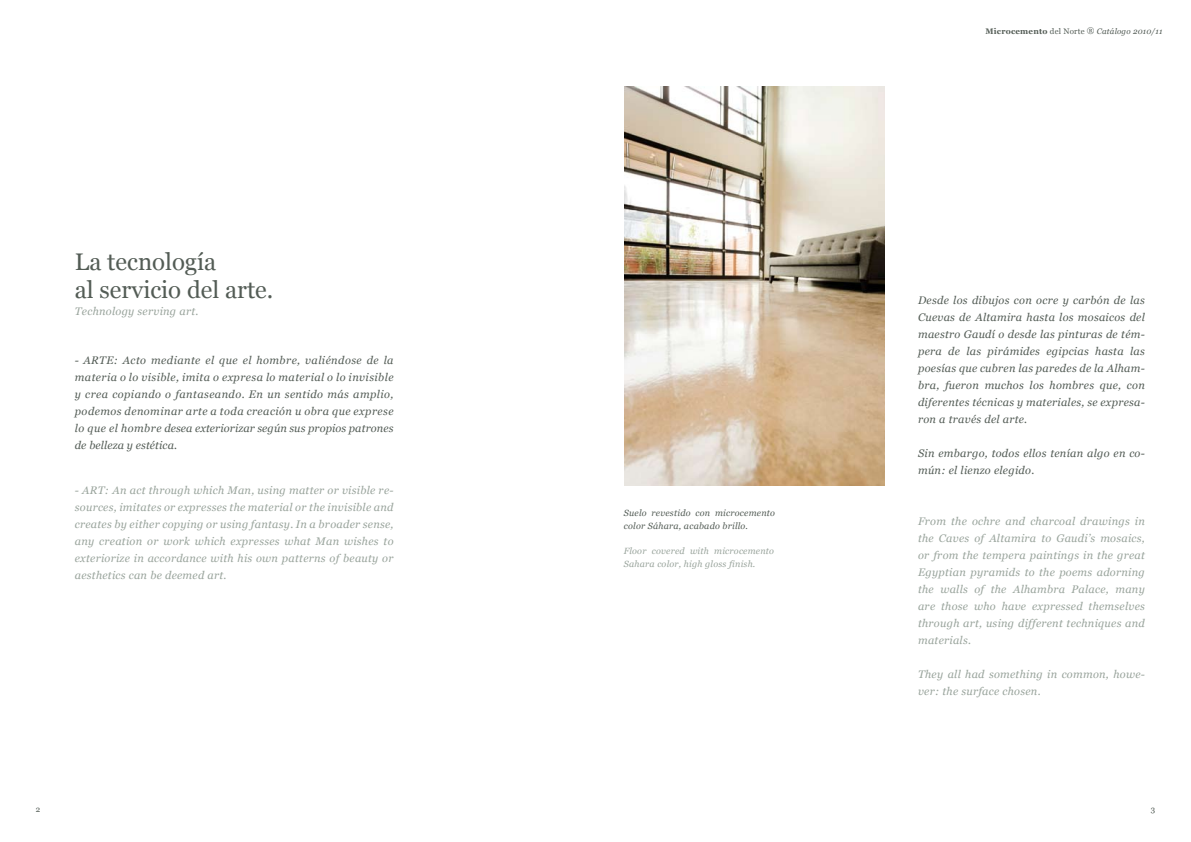
<style>
.page{position:relative;width:1191px;height:842px;background:#fff}
.page>*{position:absolute;margin:0;border:0;box-sizing:border-box;transform-origin:0 0}
.t1{font:24px/28px "Georgia";color:#535c55}
.t2{font:italic 11px/17px "Georgia";letter-spacing:.025em;color:#99a49c;text-align:justify}
.t3{font:italic 11px/17px "Georgia";letter-spacing:.025em;color:#535c55;text-align:justify}
.t4{font:italic 9px/13px "Georgia";letter-spacing:.025em;color:#99a49c}
.t5{font:italic 9px/13px "Georgia";letter-spacing:.025em;color:#535c55}
.t6{font:italic 8px "Georgia";letter-spacing:.025em;color:#535c55}
.t7{font:8px "Georgia";color:#535c55}
.s1{font-weight:700;font-style:normal}
.s2{font-style:normal}
</style>
<div class="page">
<img style="left:624px;top:86px;width:260px;height:400px">
<h1 class="t1" style="left:75px;top:248px;width:200px">La tecnología<br>al servicio del arte.</h1>
<p class="t2" style="left:75px;top:303px;width:125px">Technology serving art.</p>
<p class="t3" style="left:75px;top:352px;width:320px">- ARTE: Acto mediante el que el hombre, valiéndose de la materia o lo visible, imita o expresa lo material o lo invisible y crea copiando o fantaseando. En un sentido más amplio, podemos denominar arte a toda creación u obra que exprese lo que el hombre desea exteriorizar según sus propios patrones de belleza y estética.</p>
<p class="t2" style="left:75px;top:482px;width:320px">- ART: An act through which Man, using matter or visible re&shy;sources, imitates or expresses the material or the invisible and creates by either copying or using fantasy. In a broader sense, any creation or work which expresses what Man wishes to exteriorize in accordance with his own patterns of beauty or aesthetics can be deemed art.</p>
<p class="t5" style="left:624px;top:507px;width:153px">Suelo revestido con microcemento color Sáhara, acabado brillo.</p>
<p class="t4" style="left:624px;top:544px;width:152px">Floor covered with microcemento<br>Sahara color, high gloss finish.</p>
<p class="t6" style="left:985px;top:27px;width:179px"><span class="s1">Microcemento</span> <span class="s2">del Norte</span> ® Catálogo 2010/11</p>
<p class="t3" style="left:918px;top:292px;width:228px">Desde los dibujos con ocre y carbón de las Cuevas de Altamira hasta los mosaicos del maestro Gaudí o desde las pinturas de tém&shy;pera de las pirámides egipcias hasta las poesías que cubren las paredes de la Alham&shy;bra, fueron muchos los hombres que, con diferentes técnicas y materiales, se expresa&shy;ron a través del arte.</p>
<p class="t3" style="left:918px;top:445px;width:228px">Sin embargo, todos ellos tenían algo en co&shy;mún: el lienzo elegido.</p>
<p class="t2" style="left:918px;top:513px;width:228px">From the ochre and charcoal drawings in the Caves of Altamira to Gaudi’s mosaics, or from the tempera paintings in the great Egyptian pyramids to the poems adorning the walls of the Alhambra Palace, many are those who have expressed themselves through art, using different techniques and materials.</p>
<p class="t2" style="left:918px;top:666px;width:228px">They all had something in common, howe&shy;ver: the surface chosen.</p>
<p class="t7" style="left:36px;top:804px;width:6px">2</p>
<p class="t7" style="left:1150px;top:804px;width:6px">3</p>
</div>
